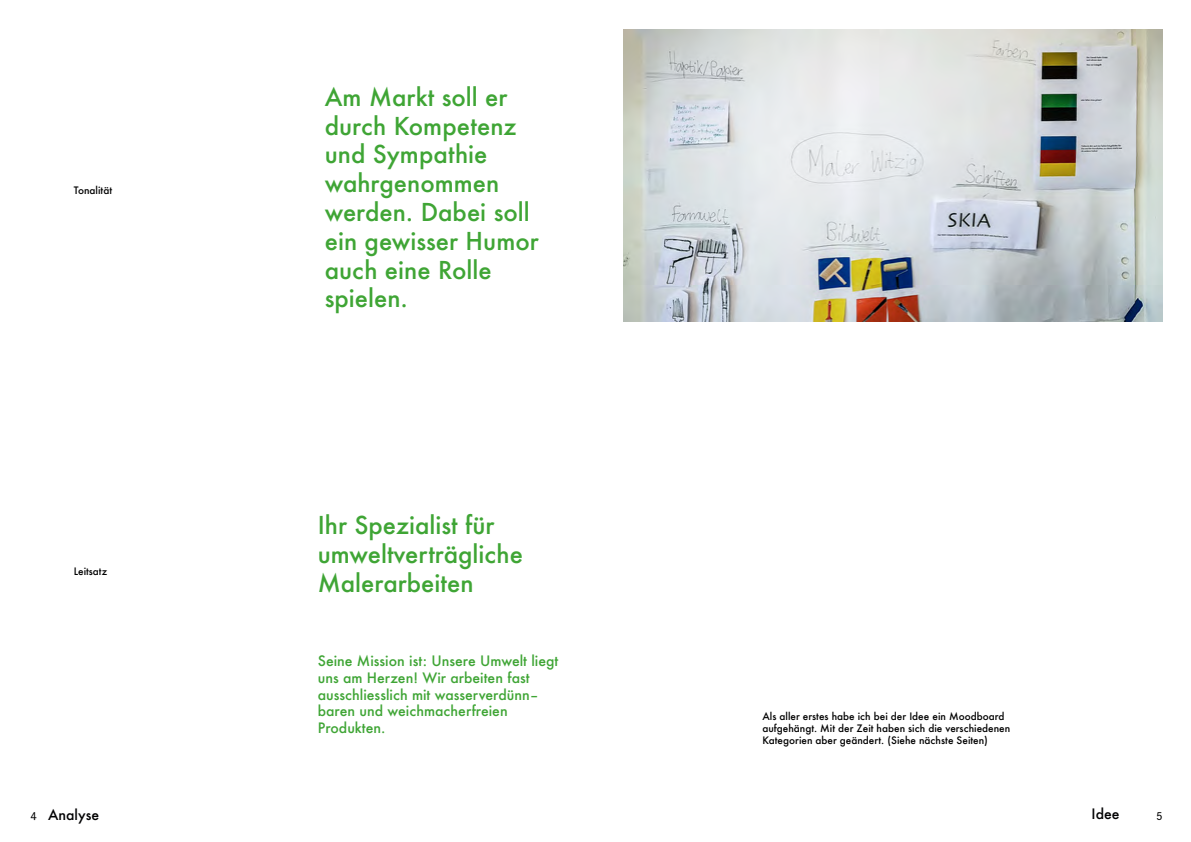
<style>
.page{position:relative;width:1191px;height:842px;background:#fff}
.page>*{position:absolute;margin:0;border:0;box-sizing:border-box;transform-origin:0 0}
.t1{font:500 24px/28.8px "Futura";color:#3fa535}
.t2{font:500 14px/16.8px "Futura";color:#3fa535}
.t3{font:500 14px "Futura";color:#020203}
.t4{font:500 12px "Corporate S";color:#000}
.t5{font:500 10px/12px "Futura";color:#000}
.s1{font-family:"Corporate S";font-size:12px;color:#000}
</style>
<div class="page">
<img style="left:624px;top:29px;width:538px;height:293px">
<p class="t5" style="left:74px;top:184px;width:40px">Tonalität</p>
<p class="t5" style="left:74px;top:565px;width:35px">Leitsatz</p>
<p class="t1" style="left:325px;top:82px;width:215px">Am Markt soll er durch Kompetenz und Sympathie wahrgenommen werden. Dabei soll ein gewisser Humor auch eine Rolle spielen.</p>
<p class="t1" style="left:318px;top:510px;width:207px">Ihr Spezialist für umweltverträgliche<br>Malerarbeiten</p>
<p class="t2" style="left:318px;top:652px;width:242px">Seine Mission ist: Unsere Umwelt liegt uns am Herzen! Wir arbeiten fast ausschliesslich mit wasserverdünn– baren und weichmacherfreien<br>Produkten.</p>
<p class="t5" style="left:762px;top:710px;width:249px">Als aller erstes habe ich bei der Idee ein Moodboard aufgehängt. Mit der Zeit haben sich die verschiedenen<br>Kategorien aber geändert. (Siehe nächste Seiten)</p>
<p class="t3" style="left:30px;top:805px;width:70px"><span class="s1">4</span> Analyse</p>
<p class="t3" style="left:1091px;top:804px;width:30px">Idee</p>
<p class="t4" style="left:1156px;top:809px;width:8px">5</p>
</div>
